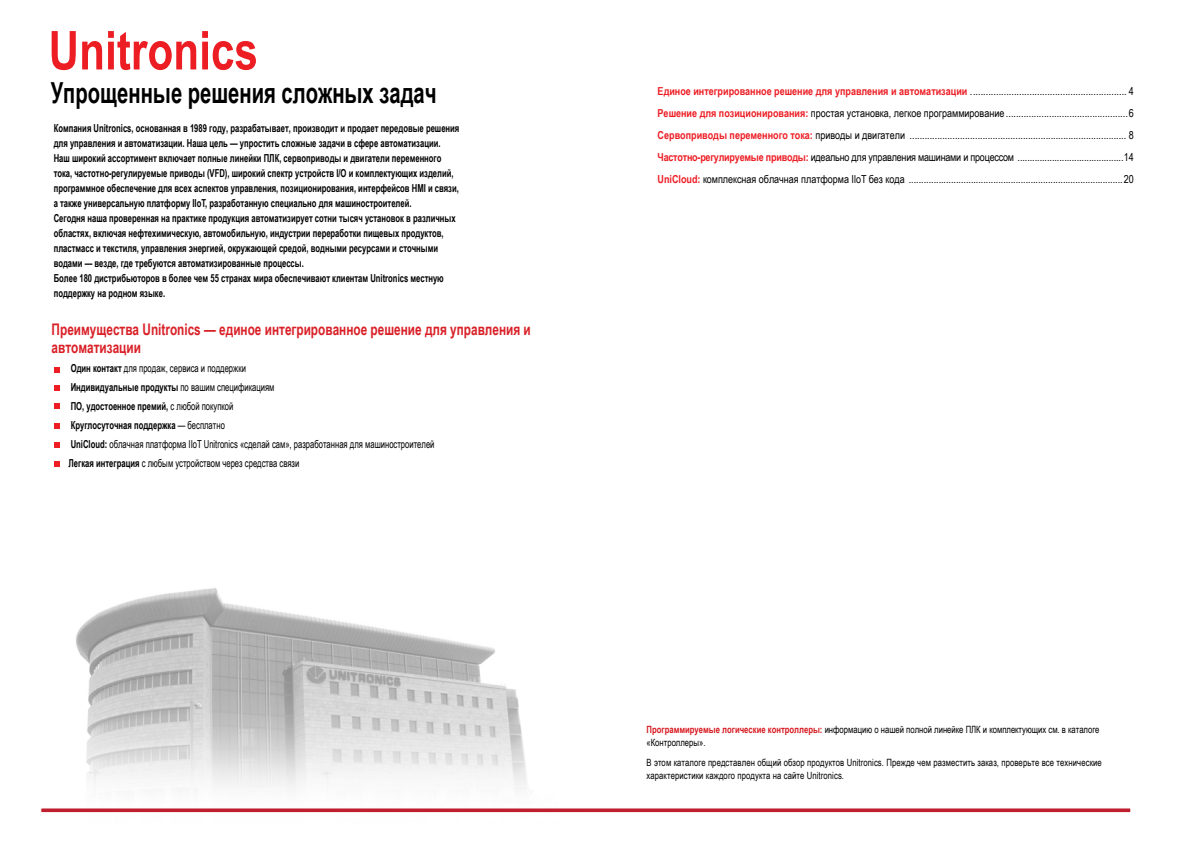
<style>
.page{position:relative;width:1191px;height:842px;background:#fff}
.page>*{position:absolute;margin:0;border:0;box-sizing:border-box;transform-origin:0 0}
.t1{font:700 53.6px "Arial Narrow";color:#ed1d24;scale:.96 1}
.t2{font:700 29px "Arial Narrow";color:#000;scale:.85 1}
.t3{font:700 16px/18px "Arial Narrow";color:#d92027;scale:.9 1}
.t4{font:700 11px/15px "Arial Narrow";color:#000;scale:.85 1}
.t5{font:11px/22px "Arial Narrow";color:#000;text-align:justify}
.t6{font:11px/19px "Arial Narrow";color:#000;scale:.85 1}
.t7{font:10px/13px "Arial Narrow";letter-spacing:.01em;color:#000;scale:.94 1}
.s1{font-weight:700}
.s2{font-weight:700;color:#ed1d24}
.s3{font-weight:700;color:#d71920}
</style>
<div class="page">
<img style="left:76px;top:588px;width:451px;height:201px">
<div style="left:41px;top:808px;width:1090px;height:5px;background:#be1e2d"></div>
<div style="left:40px;top:807px;width:1091px;height:6px;border:1px solid #fff"></div>
<svg style="left:55px;top:367px;width:5px;height:5px"></svg>
<svg style="left:55px;top:385px;width:5px;height:6px"></svg>
<svg style="left:55px;top:404px;width:5px;height:5px"></svg>
<svg style="left:55px;top:423px;width:5px;height:5px"></svg>
<svg style="left:55px;top:442px;width:5px;height:5px"></svg>
<svg style="left:55px;top:461px;width:5px;height:5px"></svg>
<h1 class="t1" style="left:49px;top:10px;width:219px">Unitronics</h1>
<h2 class="t2" style="left:51px;top:71px;width:455px">Упрощенные решения сложных задач</h2>
<p class="t4" style="left:54px;top:120px;width:479px">Компания Unitronics, основанная в 1989 году, разрабатывает, производит и продает передовые решения для управления и автоматизации. Наша цель — упростить сложные задачи в сфере автоматизации.<br>Наш широкий ассортимент включает полные линейки ПЛК, сервоприводы и двигатели переменного тока, частотно-регулируемые приводы (VFD ,) широкий спектр устройств иO/ I комплектующих изделий, программное обеспечение для всех аспектов управления, позиционирования, интерфейсов HMI и связи, а также универсальную платформу IIoT, разработанную специально для машиностроителей.<br>Сегодня наша проверенная на практике продукция автоматизирует сотни тысяч установок в различных областях, включая нефтехимическую, автомобильную, индустрии переработки пищевых продуктов, пластмасс и текстиля, управления энергией, окружающей средой, водными ресурсами и сточными водами — везде, где требуются автоматизированные процессы.<br>Более 180 дистрибьюторов в более чем 55 странах мира обеспечивают клиентам Unitronics местную поддержку на родном языке.</p>
<h3 class="t3" style="left:52px;top:320px;width:534px">Преимущества Unitronics — единое интегрированное решение для управления и автоматизации</h3>
<p class="t6" style="left:69px;top:358px;width:432px"><span class="s1">Один контакт</span> для продаж, сервиса и поддержки<br><span class="s1">Индивидуальные продукты</span> по вашим спецификациям<br><span class="s1">ПО, удостоенное премий</span> с<span class="s1">,</span> любой покупкой<br><span class="s1">Круглосуточная поддержка</span> — бесплатно<br><span class="s1">UniCloud:</span> облачная платформа IIoT Unitronics «сделай сам ,» разработанная для машиностроителей <span class="s1">Легкая интеграция</span> с любым устройством через средства связи</p>
<p class="t5" style="left:657px;top:80px;width:478px"><span class="s2">Единое интегрированное решение для управления и автоматизации</span> ............................................................. 4<br><span class="s2">Решение для позиционирования:</span> простая установка, легкое программирование................................................6<br><span class="s2">Сервоприводы переменного тока:</span> приводы и двигатели ...................................................................................... 8<br><span class="s2">Частотно-регулируемые приводы:</span> идеально для управления машинами и процессом ...........................................14<br><span class="s2">UniCloud:</span> комплексная облачная платформа IloT без кода ......................................................................................20</p>
<p class="t7" style="left:646px;top:722px;width:483px"><span class="s3">Программируемые логические контроллеры:</span> информацию о нашей полной линейке ПЛК и комплектующих см в. каталоге «Контроллеры .«</p>
<p class="t7" style="left:646px;top:755px;width:486px">В этом каталоге представлен общий обзор продуктов Unitronics. Прежде чем разместить заказ, проверьте все технические характеристики каждого продукта на сайте Unitronics.</p>
</div>
